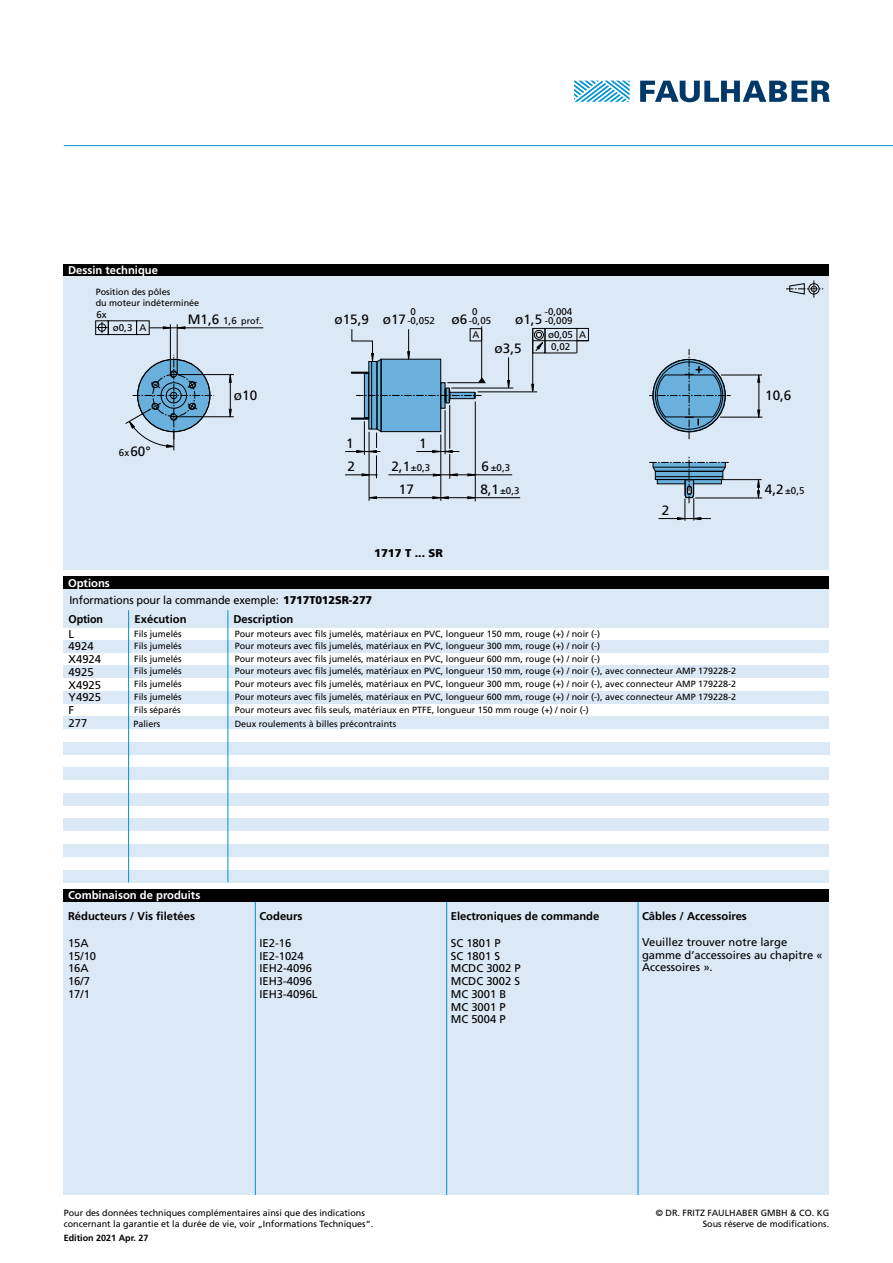
<style>
.page{position:relative;width:893px;height:1263px;background:#fff}
.page>*{position:absolute;margin:0;border:0;box-sizing:border-box;transform-origin:0 0}
.t1{font:13.5px/23.2px "Frutiger LT";color:#000}
.t2{font:11.25px/12.8px "Frutiger LT";color:#000}
.t3{font:700 11.25px "Frutiger LT";color:#000}
.t4{font:700 11.25px "Frutiger LT";color:#fff}
.t5{font:900 11.25px "Frutiger LT";color:#000}
.t6{font:9.75px/12px "Frutiger LT";color:#000}
.t7{font:9.6px "Frutiger LT";color:#000}
.t8{font:9px/10.8px "Frutiger LT";color:#000}
.t9{font:700 9px "Frutiger LT";color:#000}
.s1{font-size:9.75px}
.s2{font-size:13.5px}
.s3{font-weight:900}
.s4{font-weight:700}
</style>
<div class="page">
<div style="left:64px;top:901px;width:765px;height:294px;background:#dbe8f5"></div>
<hr style="left:255px;top:901px;width:1px;height:294px;background:#0091cf">
<hr style="left:638px;top:901px;width:1px;height:294px;background:#0091cf">
<hr style="left:446px;top:901px;width:1px;height:294px;background:#0091cf">
<svg style="left:574px;top:81px;width:56px;height:21px"></svg>
<svg style="left:640px;top:81px;width:190px;height:21px"></svg>
<div style="left:64px;top:264px;width:765px;height:12px;background:#000"></div>
<div style="left:64px;top:889px;width:765px;height:12px;background:#000"></div>
<div style="left:64px;top:276px;width:765px;height:294px;background:#dbe8f5"></div>
<div style="left:64px;top:576px;width:765px;height:13px;background:#000"></div>
<hr style="left:64px;top:145px;width:829px;height:1px;background:#0091cf">
<svg style="left:786px;top:280px;width:37px;height:18px"></svg>
<div style="left:136px;top:321px;width:13px;height:14px;border:1px solid #000"></div>
<div style="left:108px;top:321px;width:29px;height:14px;border:1px solid #000"></div>
<svg style="left:97px;top:323px;width:9px;height:10px"></svg>
<div style="left:95px;top:321px;width:13px;height:14px;border:1px solid #000"></div>
<hr style="left:230px;top:375px;width:1px;height:42px;background:#000">
<hr style="left:174px;top:374px;width:60px;height:1px;background:#000">
<hr style="left:174px;top:416px;width:60px;height:1px;background:#000">
<svg style="left:229px;top:374px;width:3px;height:9px"></svg>
<svg style="left:229px;top:409px;width:3px;height:8px"></svg>
<hr style="left:149px;top:328px;width:114px;height:1px;background:#000">
<hr style="left:170px;top:324px;width:1px;height:50px;background:#000">
<hr style="left:177px;top:324px;width:1px;height:50px;background:#000">
<svg style="left:177px;top:326px;width:8px;height:3px"></svg>
<svg style="left:163px;top:326px;width:8px;height:3px"></svg>
<hr style="left:345px;top:451px;width:35px;height:1px;background:#000">
<hr style="left:370px;top:497px;width:150px;height:1px;background:#000">
<hr style="left:369px;top:432px;width:1px;height:69px;background:#000">
<svg style="left:369px;top:496px;width:8px;height:3px"></svg>
<hr style="left:441px;top:435px;width:1px;height:66px;background:#000">
<hr style="left:388px;top:474px;width:124px;height:1px;background:#000">
<hr style="left:475px;top:401px;width:1px;height:100px;background:#000">
<svg style="left:467px;top:496px;width:9px;height:3px"></svg>
<svg style="left:432px;top:496px;width:17px;height:3px"></svg>
<hr style="left:532px;top:328px;width:1px;height:63px;background:#000">
<hr style="left:478px;top:392px;width:59px;height:1px;background:#000">
<hr style="left:451px;top:388px;width:62px;height:1px;background:#000">
<hr style="left:345px;top:475px;width:31px;height:1px;background:#000">
<hr style="left:508px;top:357px;width:1px;height:30px;background:#000">
<svg style="left:507px;top:380px;width:3px;height:8px"></svg>
<svg style="left:531px;top:384px;width:3px;height:8px"></svg>
<hr style="left:759px;top:381px;width:1px;height:30px;background:#000">
<hr style="left:721px;top:375px;width:41px;height:1px;background:#000">
<hr style="left:720px;top:417px;width:42px;height:1px;background:#000">
<svg style="left:757px;top:374px;width:3px;height:9px"></svg>
<svg style="left:757px;top:410px;width:3px;height:8px"></svg>
<hr style="left:722px;top:479px;width:40px;height:1px;background:#000">
<hr style="left:695px;top:498px;width:67px;height:1px;background:#000">
<svg style="left:757px;top:479px;width:3px;height:20px"></svg>
<svg style="left:125px;top:355px;width:89px;height:95px"></svg>
<hr style="left:481px;top:326px;width:1px;height:54px;background:#000">
<div style="left:470px;top:328px;width:12px;height:13px;border:1px solid #000"></div>
<svg style="left:649px;top:349px;width:82px;height:90px"></svg>
<svg style="left:649px;top:457px;width:80px;height:64px"></svg>
<div style="left:534px;top:330px;width:10px;height:9px;border:1px solid #000;border-radius:50%"></div>
<svg style="left:535px;top:328px;width:54px;height:25px"></svg>
<svg style="left:351px;top:329px;width:135px;height:150px"></svg>
<div style="left:64px;top:716px;width:765px;height:13px;background:#dbe8f5"></div>
<div style="left:64px;top:589px;width:765px;height:38px;background:#dbe8f5"></div>
<div style="left:64px;top:640px;width:765px;height:13px;background:#dbe8f5"></div>
<div style="left:64px;top:767px;width:765px;height:13px;background:#dbe8f5"></div>
<div style="left:64px;top:793px;width:765px;height:13px;background:#dbe8f5"></div>
<div style="left:64px;top:665px;width:765px;height:13px;background:#dbe8f5"></div>
<div style="left:64px;top:819px;width:765px;height:12px;background:#dbe8f5"></div>
<div style="left:64px;top:691px;width:765px;height:13px;background:#dbe8f5"></div>
<div style="left:64px;top:844px;width:765px;height:13px;background:#dbe8f5"></div>
<div style="left:64px;top:870px;width:765px;height:12px;background:#dbe8f5"></div>
<div style="left:64px;top:742px;width:765px;height:13px;background:#dbe8f5"></div>
<hr style="left:228px;top:610px;width:1px;height:272px;background:#0091cf">
<hr style="left:128px;top:610px;width:1px;height:272px;background:#0091cf">
<p class="t4" style="left:68px;top:264px;width:91px">Dessin technique</p>
<p class="t8" style="left:96px;top:287px;width:105px">Position des pôles<br>du moteur indéterminée</p>
<p class="t6" style="left:96px;top:309px;width:12px">6x</p>
<p class="t6" style="left:113px;top:322px;width:35px">ø0,3 A</p>
<h1 class="t1" style="left:119px;top:440px;width:33px"><span class="s1">6x</span>60°</h1>
<h1 class="t1" style="left:188px;top:308px;width:51px">M1,6 <span class="s1">1,6</span></h1>
<p class="t8" style="left:241px;top:316px;width:22px">prof.</p>
<h1 class="t1" style="left:234px;top:383px;width:25px">ø10</h1>
<p class="t4" style="left:68px;top:576px;width:43px">Options</p>
<h1 class="t1" style="left:334px;top:308px;width:36px">ø15,9</h1>
<p class="t6" style="left:383px;top:315px;width:54px"><span class="s2">ø17</span>-0,052</p>
<p class="t6" style="left:515px;top:307px;width:59px;line-height:9px;text-align:right">-0,004<br><span class="s2">ø1,5</span> -0,009</p>
<h1 class="t1" style="left:495px;top:336px;width:29px">ø3,5</h1>
<p class="t6" style="left:411px;top:306px;width:7px">0</p>
<p class="t6" style="left:472px;top:306px;width:7px">0</p>
<p class="t6" style="left:451px;top:315px;width:41px"><span class="s2">ø6</span> -0,05</p>
<p class="t6" style="left:551px;top:329px;width:37px;text-indent:-3px">ø0,05 A<br>0,02</p>
<p class="t7" style="left:472px;top:329px;width:8px">A</p>
<h1 class="t1" style="left:346px;top:432px;width:10px">1<br>2</h1>
<h1 class="t1" style="left:419px;top:432px;width:9px">1</h1>
<h1 class="t1" style="left:391px;top:455px;width:20px">2,1</h1>
<p class="t6" style="left:411px;top:462px;width:21px">±0,3</p>
<p class="t6" style="left:481px;top:462px;width:30px"><span class="s2">6</span> ±0,3</p>
<h1 class="t1" style="left:399px;top:478px;width:17px">17</h1>
<p class="t6" style="left:480px;top:485px;width:41px"><span class="s2">8,1</span>±0,3</p>
<p class="t5" style="left:374px;top:546px;width:70px">1717 T ... SR</p>
<h1 class="t1" style="left:662px;top:498px;width:9px">2</h1>
<p class="t2" style="left:69px;top:591px;width:305px;line-height:18.5px">Informations pour la commande exemple: <span class="s3">1717T012SR-277<br></span><span class="s4">Option</span></p>
<p class="t3" style="left:135px;top:612px;width:53px">Exécution</p>
<p class="t3" style="left:233px;top:612px;width:61px">Description</p>
<p class="t8" style="left:134px;top:629px;width:49px">Fils jumelés</p>
<p class="t8" style="left:235px;top:629px;width:367px">Pour moteurs avec fils jumelés, matériaux en PVC, longueur 150 mm, rouge (+) / noir (-)</p>
<p class="t8" style="left:134px;top:641px;width:49px">Fils jumelés</p>
<p class="t8" style="left:235px;top:641px;width:367px">Pour moteurs avec fils jumelés, matériaux en PVC, longueur 300 mm, rouge (+) / noir (-)</p>
<p class="t8" style="left:134px;top:653px;width:49px">Fils jumelés</p>
<p class="t8" style="left:235px;top:653px;width:367px">Pour moteurs avec fils jumelés, matériaux en PVC, longueur 600 mm, rouge (+) / noir (-)</p>
<p class="t8" style="left:134px;top:666px;width:49px">Fils jumelés</p>
<p class="t8" style="left:235px;top:666px;width:503px">Pour moteurs avec fils jumelés, matériaux en PVC, longueur 150 mm, rouge (+) / noir (-), avec connecteur AMP 179228-2</p>
<p class="t8" style="left:134px;top:679px;width:49px">Fils jumelés</p>
<p class="t8" style="left:235px;top:679px;width:503px">Pour moteurs avec fils jumelés, matériaux en PVC, longueur 300 mm, rouge (+) / noir (-), avec connecteur AMP 179228-2</p>
<p class="t8" style="left:134px;top:691px;width:49px">Fils jumelés</p>
<p class="t8" style="left:235px;top:691px;width:503px">Pour moteurs avec fils jumelés, matériaux en PVC, longueur 600 mm, rouge (+) / noir (-), avec connecteur AMP 179228-2</p>
<p class="t8" style="left:134px;top:705px;width:48px">Fils séparés</p>
<p class="t8" style="left:235px;top:704px;width:355px">Pour moteurs avec fils seuls, matériaux en PTFE, longueur 150 mm rouge (+) / noir (-)</p>
<p class="t8" style="left:133px;top:718px;width:29px">Paliers</p>
<p class="t8" style="left:235px;top:718px;width:163px">Deux roulements à billes précontraints</p>
<p class="t2" style="left:69px;top:627px;width:34px">L<br>4924<br>X4924<br>4925<br>X4925<br>Y4925<br>F<br>277</p>
<h1 class="t1" style="left:765px;top:384px;width:28px">10,6</h1>
<p class="t6" style="left:765px;top:484px;width:41px"><span class="s2">4,2</span>±0,5</p>
<p class="t4" style="left:68px;top:889px;width:134px">Combinaison de produits</p>
<p class="t3" style="left:68px;top:909px;width:129px">Réducteurs / Vis filetées</p>
<p class="t3" style="left:259px;top:909px;width:45px">Codeurs</p>
<p class="t3" style="left:451px;top:909px;width:150px">Electroniques de commande</p>
<p class="t3" style="left:642px;top:909px;width:106px">Câbles / Accessoires</p>
<p class="t2" style="left:68px;top:936px;width:30px">15A<br>15/10<br>16A<br>16/7<br>17/1</p>
<p class="t2" style="left:259px;top:936px;width:60px">IE2-16<br>IE2-1024<br>IEH2-4096<br>IEH3-4096<br>IEH3-4096L</p>
<p class="t2" style="left:451px;top:936px;width:72px">SC 1801 P<br>SC 1801 S<br>MCDC 3002 P<br>MCDC 3002 S<br>MC 3001 B<br>MC 3001 P<br>MC 5004 P</p>
<p class="t2" style="left:642px;top:936px;width:182px">Veuillez trouver notre large gamme d’accessoires au chapitre «<br>Accessoires ».</p>
<p class="t8" style="left:64px;top:1208px;width:311px">Pour des données techniques complémentaires ainsi que des indications concernant la garantie et la durée de vie, voir „Informations Techniques“.</p>
<p class="t8" style="left:656px;top:1208px;width:175px;text-align:right">© DR. FRITZ FAULHABER GMBH &amp; CO. KG<br>Sous réserve de modifications.</p>
<p class="t9" style="left:64px;top:1233px;width:86px">Edition 2021 Apr. 27</p>
</div>
